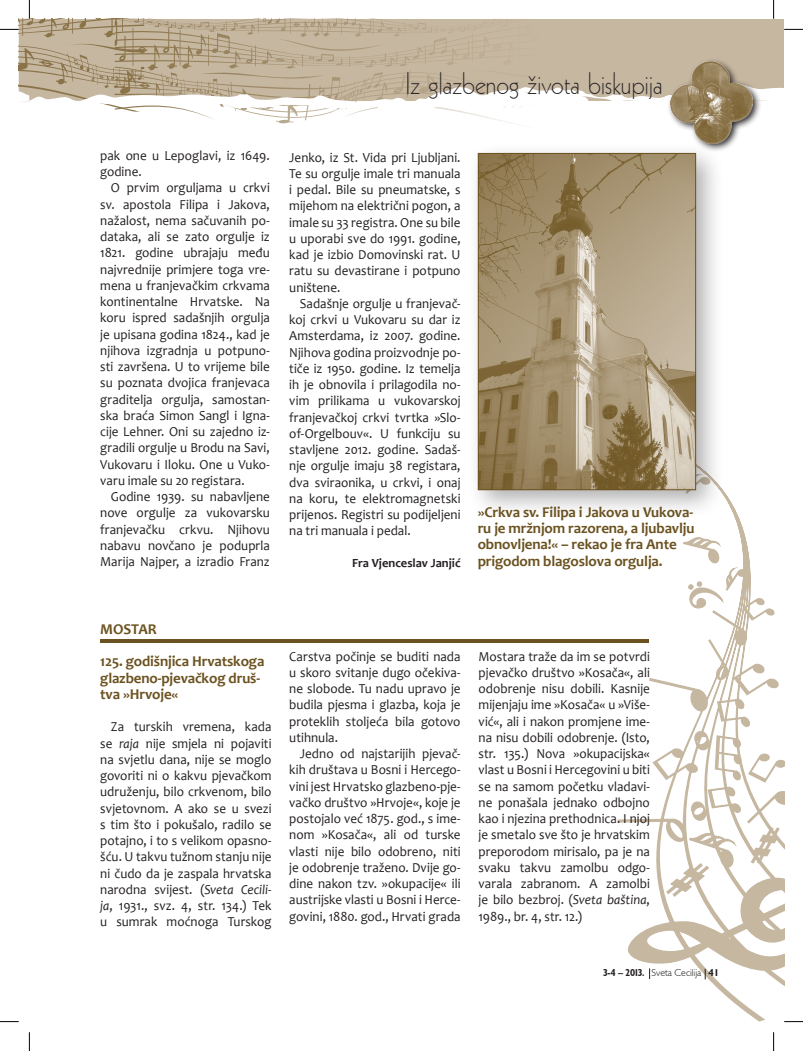
<style>
.page{position:relative;width:803px;height:1051px;background:#fff}
.page>*{position:absolute;margin:0;border:0;box-sizing:border-box;transform-origin:0 0}
.t1{font:30px "Geometric 231 BT Light C";letter-spacing:-.01em;color:#231f20;scale:.95 1}
.t2{font:700 15px/16.2px "Candara";letter-spacing:-.01em;color:#6b5220}
.t3{font:13.75px/16.2px "Candara";letter-spacing:.005em;color:#231f20;text-align:justify;scale:.95 1}
.t4{font:700 12.5px "Candara";color:#231f20}
.t5{font:300 10px "Humanist 521 BT";color:#231f20}
.s1{font-style:italic}
.s2{font-weight:700;font-stretch:condensed}
.s3{font-weight:700}
</style>
<div class="page">
<svg style="left:617px;top:493px;width:167px;height:529px"></svg>
<hr style="left:100px;top:639px;width:548px;height:3px;background:#6b5220">
<div style="left:467px;top:142px;width:258px;height:377px;background:#231f20;opacity:.35"></div>
<img style="left:480px;top:155px;width:214px;height:333px">
<div style="left:478px;top:153px;width:218px;height:337px;border:1px solid #6b5220"></div>
<svg style="left:0;top:1021px;width:19px;height:1px"></svg>
<svg style="left:784px;top:1021px;width:19px;height:1px"></svg>
<svg style="left:29px;top:1032px;width:1px;height:19px"></svg>
<svg style="left:0;top:0;width:803px;height:153px"></svg>
<svg style="left:773px;top:1032px;width:1px;height:19px"></svg>
<h1 class="t1" style="left:405px;top:65px;width:273px">Iz glazbenog života biskupija</h1>
<p class="t3" style="left:100px;top:147px;width:180px">pak one u Lepoglavi, iz 1649. godine.</p>
<p class="t3" style="left:100px;top:180px;width:180px;text-indent:11px">O prvim orguljama u crkvi sv. apostola Filipa i Jakova, nažalost, nema sačuvanih po&shy;dataka, ali se zato orgulje iz 1821. godine ubrajaju među najvrednije primjere toga vre&shy;mena u franjevačkim crkvama kontinentalne Hrvatske. Na koru ispred sadašnjih orgulja je upisana godina 1824., kad je njihova izgradnja u potpuno&shy;sti završena. U to vrijeme bile su poznata dvojica franjevaca graditelja orgulja, samostan&shy;ska braća Simon Sangl i Igna&shy;cije Lehner. Oni su zajedno iz&shy;gradili orgulje u Brodu na Savi, Vukovaru i Iloku. One u Vuko&shy;varu imale su 20 registara.</p>
<p class="t3" style="left:100px;top:488px;width:180px;text-indent:11px">Godine 1939. su nabavljene nove orgulje za vukovarsku franjevačku crkvu. Njihovu nabavu novčano je poduprla Marija Najper, a izradio Franz</p>
<p class="t3" style="left:289px;top:149px;width:182px">Jenko, iz St. Vida pri Ljubljani.<br>Te su orgulje imale tri manuala i pedal. Bile su pneumatske, s mijehom na električni pogon, a imale su 33 registra. One su bile u uporabi sve do 1991. godine, kad je izbio Domovinski rat. U ratu su devastirane i potpuno uništene.</p>
<p class="t3" style="left:289px;top:295px;width:182px;text-indent:11px">Sadašnje orgulje u franjevač&shy;koj crkvi u Vukovaru su dar iz Amsterdama, iz 2007. godine.<br>Njihova godina proizvodnje po&shy;tiče iz 1950. godine. Iz temelja ih je obnovila i prilagodila no&shy;vim prilikama u vukovarskoj franjevačkoj crkvi tvrtka »Slo&shy;of-Orgelbouv«. U funkciju su stavljene 2012. godine. Sadaš&shy;nje orgulje imaju 38 registara, dva sviraonika, u crkvi, i onaj na koru, te elektromagnetski prijenos. Registri su podijeljeni na tri manuala i pedal.</p>
<p class="t4" style="left:352px;top:555px;width:110px">Fra Vjenceslav Janjić</p>
<p class="t2" style="left:478px;top:504px;width:218px">»Crkva sv. Filipa i Jakova u Vukova&shy;ru je mržnjom razorena, a ljubavlju obnovljena!« – rekao je fra Ante prigodom blagoslova orgulja.</p>
<p class="t2" style="left:100px;top:612px;width:166px;line-height:32.5px">MOSTAR<br>125. godišnjica Hrvatskoga</p>
<p class="t2" style="left:100px;top:669px;width:161px">glazbeno-pjevačkog druš&shy;tva »Hrvoje«</p>
<p class="t3" style="left:100px;top:719px;width:182px;text-indent:11px">Za turskih vremena, kada se <span class="s1">raja</span> nije smjela ni pojaviti na svjetlu dana, nije se moglo govoriti ni o kakvu pjevačkom udruženju, bilo crkvenom, bilo svjetovnom. A ako se u svezi s tim što i pokušalo, radilo se potajno, i to s velikom opasno&shy;šću. U takvu tužnom stanju nije ni čudo da je zaspala hrvatska narodna svijest. (<span class="s1">Sveta Cecili&shy;ja</span>, 1931., svz. 4, str. 134.) Tek u sumrak moćnoga Turskog</p>
<p class="t3" style="left:289px;top:648px;width:182px">Carstva počinje se buditi nada u skoro svitanje dugo očekiva&shy;ne slobode. Tu nadu upravo je budila pjesma i glazba, koja je proteklih stoljeća bila gotovo utihnula.</p>
<p class="t3" style="left:289px;top:745px;width:182px;text-indent:11px">Jedno od najstarijih pjevač&shy;kih društava u Bosni i Hercego&shy;vini jest Hrvatsko glazbeno-pje&shy;vačko društvo »Hrvoje«, koje je postojalo već 1875. god., s ime&shy;nom »Kosača«, ali od turske vlasti nije bilo odobreno, niti je odobrenje traženo. Dvije go&shy;dine nakon tzv. »okupacije« ili austrijske vlasti u Bosni i Herce&shy;govini, 1880. god., Hrvati grada</p>
<p class="t3" style="left:479px;top:648px;width:182px">Mostara traže da im se potvrdi pjevačko društvo »Kosača«, ali odobrenje nisu dobili. Kasnije mijenjaju ime »Kosača« u »Više&shy;vić«, ali i nakon promjene ime&shy;na nisu dobili odobrenje. (Isto, str. 135.) Nova »okupacijska« vlast u Bosni i Hercegovini u biti se na samom početku vladavi&shy;ne ponašala jednako odbojno kao i njezina prethodnica. I njoj je smetalo sve što je hrvatskim preporodom mirisalo, pa je na svaku takvu zamolbu odgo&shy;varala zabranom. A zamolbi je bilo bezbroj. (<span class="s1">Sveta baština</span>, 1989., br. 4, str. 12.)</p>
<p class="t5" style="left:603px;top:967px;width:117px"><span class="s2">3-4 – 2013.</span> Sveta Cecilija <span class="s3">41</span></p>
</div>
